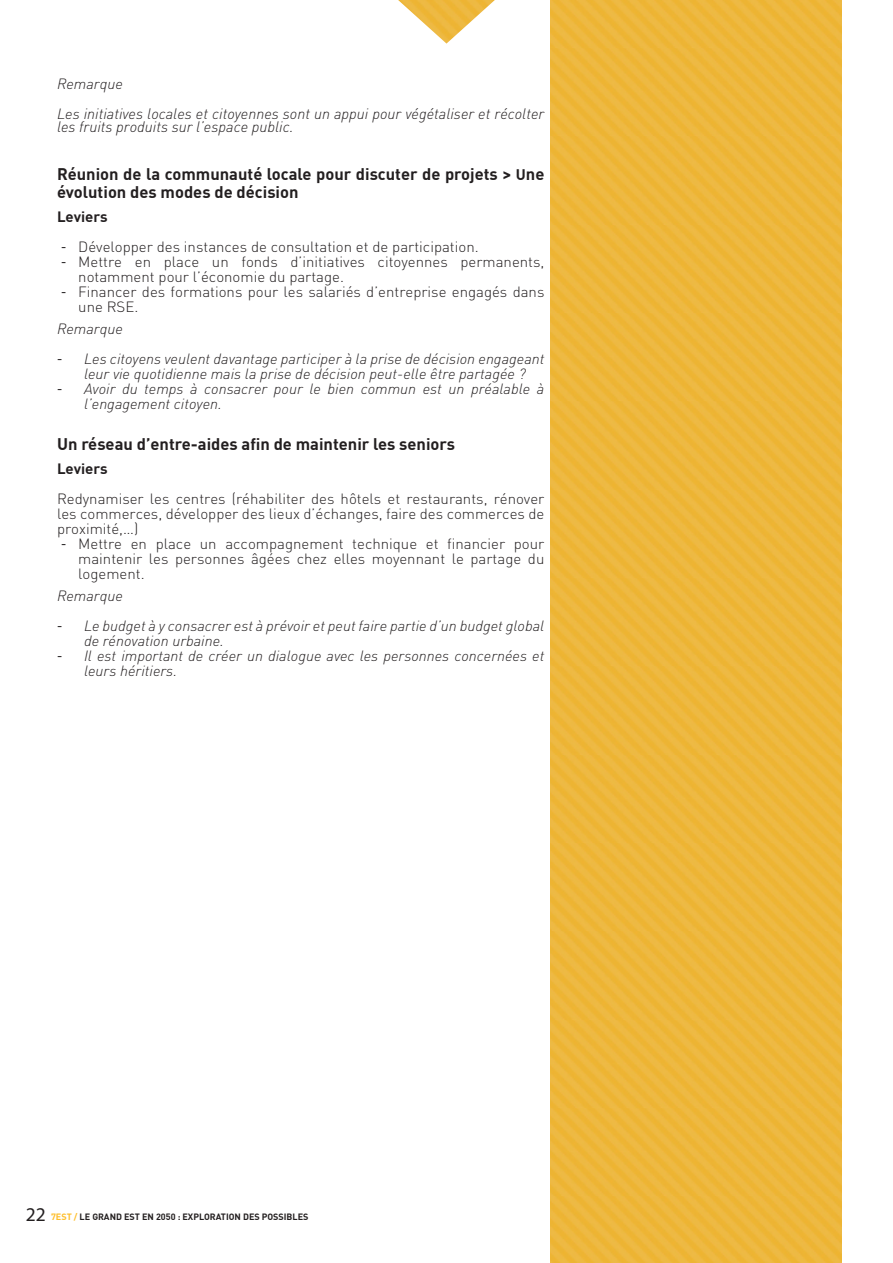
<style>
.page{position:relative;width:893px;height:1263px;background:#fff}
.page>*{position:absolute;margin:0;border:0;box-sizing:border-box;transform-origin:0 0}
.t1{font:700 16.5px/18px "DIN";color:#231f20}
.t2{font:italic 300 15px/13.5px "DIN";color:#231f20}
.t3{font:300 14.7px/15px "DIN";color:#231f20}
.t4{font:italic 300 14.7px/15px "DIN";color:#231f20}
.t5{font:700 14.7px "DIN";color:#231f20}
.t6{font:700 9px "DIN";color:#231f20}
.s1{font-size:14.7px}
.s2{font-size:15px}
.s3{font-family:"Lato";font-weight:400}
.s4{font-family:"Lato";font-weight:400;font-style:normal}
.s5{font-family:"Myriad Pro";font-weight:400;font-size:19.5px}
.s6{color:#febe2a}
</style>
<div class="page">
<svg style="left:398px;top:0;width:97px;height:44px"></svg>
<img style="left:550px;top:0;width:292px;height:1263px">
<p class="t4" style="left:57px;top:76px;width:67px">Remarque</p>
<p class="t2" style="left:57px;top:107px;width:489px"><span class="s1">Les</span> initiatives locales et citoyennes sont un appui pour végétaliser et récolter les fruits produits sur l’espace public.</p>
<p class="t1" style="left:57px;top:164px;width:489px">Réunion de la communauté locale pour discuter de projets &gt; <span class="s2">U</span>ne évolution des modes de décision</p>
<p class="t5" style="left:57px;top:207px;width:52px">Leviers</p>
<p class="t3" style="left:61px;top:239px;width:419px"><span class="s3">-</span> Développer des instances de consultation et de participation.</p>
<p class="t3" style="left:78px;top:254px;width:468px;text-indent:-17px"><span class="s3">-</span> Mettre en place un fonds d’initiatives citoyennes permanents, notamment pour l’économie du partage.</p>
<p class="t3" style="left:78px;top:284px;width:468px;text-indent:-17px"><span class="s3">-</span> Financer des formations pour les salariés d’entreprise engagés dans une RSE.</p>
<p class="t4" style="left:57px;top:321px;width:67px">Remarque</p>
<p class="t4" style="left:57px;top:351px;width:489px;text-align:center"><span class="s4">-</span> Les citoyens veulent davantage participer à la prise de décision engageant leur vie quotidienne mais la prise de décision peut-elle être partagée ?</p>
<p class="t4" style="left:84px;top:381px;width:462px;text-indent:-27px"><span class="s4">-</span> Avoir du temps à consacrer pour le bien commun est un préalable à l’engagement citoyen.</p>
<p class="t1" style="left:57px;top:434px;width:400px">Un réseau d’entre-aides afin de maintenir les seniors</p>
<p class="t5" style="left:57px;top:459px;width:52px">Leviers</p>
<p class="t3" style="left:57px;top:491px;width:489px;text-align:justify">Redynamiser les centres (réhabiliter des hôtels et restaurants, rénover les commerces, développer des lieux d’échanges, faire des commerces de proximité,…)</p>
<p class="t3" style="left:78px;top:536px;width:468px;text-align:justify;text-indent:-17px"><span class="s3">-</span> Mettre en place un accompagnement technique et financier pour maintenir les personnes âgées chez elles moyennant le partage du logement.</p>
<p class="t4" style="left:57px;top:588px;width:67px">Remarque</p>
<p class="t4" style="left:84px;top:618px;width:462px;text-indent:-27px"><span class="s4">-</span> Le budget à y consacrer est à prévoir et peut faire partie d’un budget global de rénovation urbaine.</p>
<p class="t4" style="left:84px;top:648px;width:462px;text-indent:-27px"><span class="s4">-</span> Il est important de créer un dialogue avec les personnes concernées et leurs héritiers.</p>
<p class="t6" style="left:26px;top:1211px;width:284px"><span class="s5">22</span> <span class="s6">7EST /</span> LE GRAND EST EN 2050 : EXPLORATION DES POSSIBLES</p>
</div>
